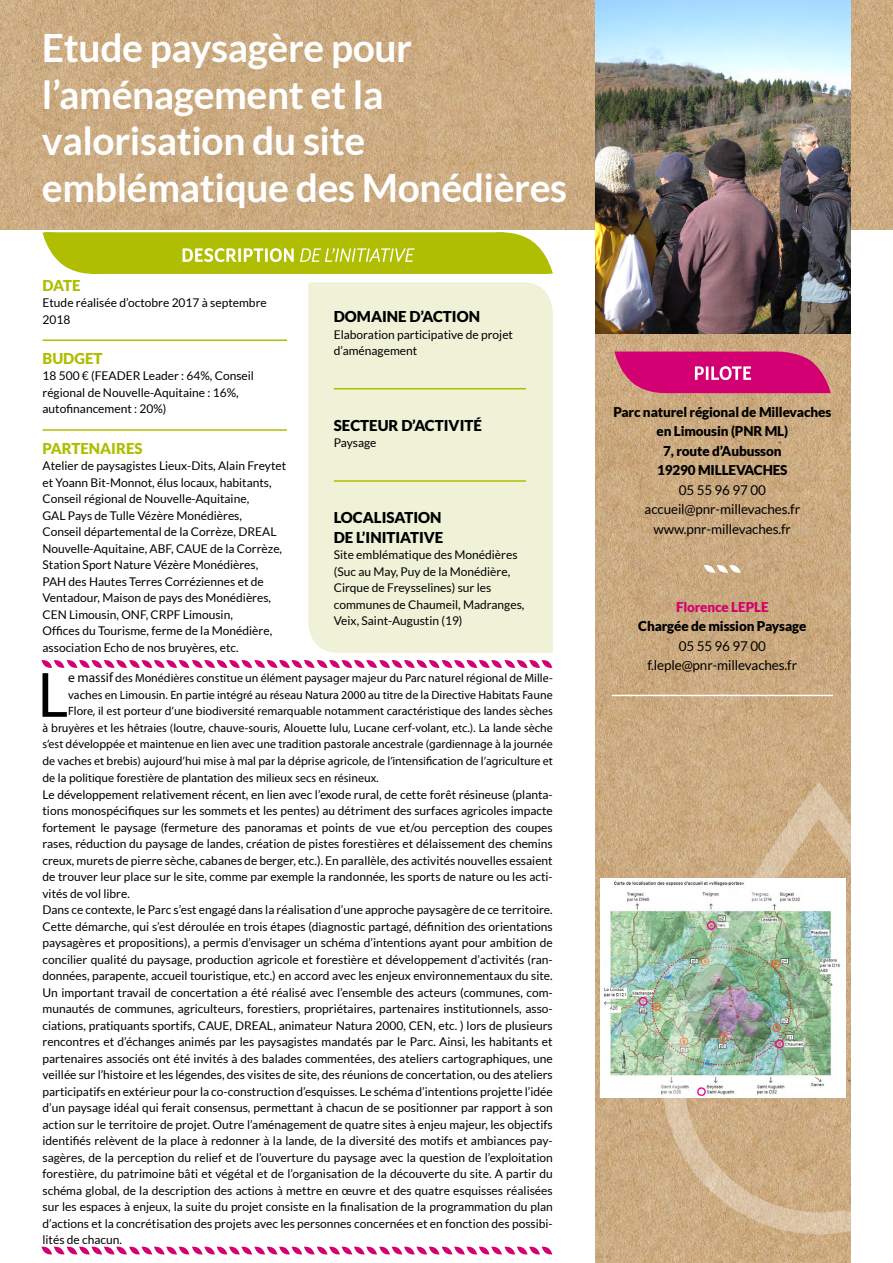
<style>
.page{position:relative;width:893px;height:1263px;background:#fff}
.page>*{position:absolute;margin:0;border:0;box-sizing:border-box;transform-origin:0 0}
.t1{font:64.65px "Myriad Pro";color:#000}
.t2{font:700 39px/46.8px "Lato";letter-spacing:-.01em;color:#fff}
.t3{font:900 15px/19.5px "Lato";color:#000}
.t4{font:900 15px "Lato";color:#afbe00}
.t5{font:900 13.5px "Lato";letter-spacing:-.01em;color:#000}
.t6{font:13.5px/19.5px "Lato";letter-spacing:-.01em;color:#000;text-align:center}
.t7{font:900 13.5px "Lato";letter-spacing:-.01em;color:#d20072}
.t8{font:12px/16.5px "Lato";color:#000}
.t9{font:12px "Myriad Pro";color:#000}
.s1{font-size:13.5px}
</style>
<div class="page">
<img style="left:0;top:0;width:893px;height:229px">
<img style="left:595px;top:334px;width:255px;height:929px">
<div style="left:308px;top:282px;width:245px;height:371px;background:#eff2d7"></div>
<hr style="left:334px;top:388px;width:192px;height:1px;background:#afbe00">
<hr style="left:334px;top:480px;width:192px;height:2px;background:#afbe00">
<hr style="left:43px;top:339px;width:244px;height:2px;background:#afbe00">
<hr style="left:43px;top:429px;width:244px;height:2px;background:#afbe00">
<hr style="left:612px;top:695px;width:221px;height:1px;background:#fff">
<svg style="left:704px;top:564px;width:37px;height:9px"></svg>
<img style="left:595px;top:0;width:255px;height:334px">
<img style="left:601px;top:878px;width:42px;height:219px">
<img style="left:643px;top:756px;width:208px;height:507px">
<svg style="left:41px;top:660px;width:511px;height:8px"></svg>
<svg style="left:41px;top:1246px;width:511px;height:9px"></svg>
<svg style="left:43px;top:232px;width:510px;height:42px;background:#b7c51b"></svg>
<svg style="left:614px;top:350px;width:217px;height:43px;background:#d22379"></svg>
<h2 class="t2" style="left:42px;top:24px;width:527px">Etude paysagère pour l’aménagement et la valorisation du site emblématique des Monédières</h2>
<p class="t4" style="left:43px;top:276px;width:39px">Date</p>
<p class="t8" style="left:43px;top:294px;width:226px">Etude réalisée d’octobre 2017 à septembre<br>2018</p>
<p class="t4" style="left:43px;top:350px;width:61px">Budget</p>
<p class="t8" style="left:43px;top:368px;width:213px">18 500 € (FEADER Leader : 64%, Conseil régional de Nouvelle-Aquitaine : 16%, autofinancement : 20%)</p>
<p class="t4" style="left:43px;top:439px;width:100px">Partenaires</p>
<p class="t8" style="left:43px;top:457px;width:245px">Atelier de paysagistes Lieux-Dits, Alain Freytet et Yoann Bit-Monnot, élus locaux, habitants, Conseil régional de Nouvelle-Aquitaine,<br>GAL Pays de Tulle Vézère Monédières,<br>Conseil départemental de la Corrèze, DREAL Nouvelle-Aquitaine, ABF, CAUE de la Corrèze, Station Sport Nature Vézère Monédières,<br>PAH des Hautes Terres Corréziennes et de Ventadour, Maison de pays des Monédières, CEN Limousin, ONF, CRPF Limousin,<br>Offices du Tourisme, ferme de la Monédière, association Echo de nos bruyères, etc.</p>
<p class="t3" style="left:334px;top:306px;width:148px">Domaine d’action</p>
<p class="t8" style="left:334px;top:326px;width:181px">Elaboration participative de projet d’aménagement</p>
<p class="t3" style="left:334px;top:415px;width:150px">Secteur d’activité</p>
<p class="t8" style="left:334px;top:435px;width:44px">Paysage</p>
<p class="t3" style="left:334px;top:508px;width:111px">Localisation de l’initiative</p>
<p class="t8" style="left:334px;top:546px;width:192px">Site emblématique des Monédières (Suc au May, Puy de la Monédière,<br>Cirque de Freysselines) sur les communes de Chaumeil, Madranges,<br>Veix, Saint-Augustin (19)</p>
<h1 class="t1" style="left:38px;top:655px;width:32px">L</h1>
<p class="t9" style="left:68px;top:671px;width:486px"><span class="s1">e massif</span> des Monédières constitue un élément paysager majeur du Parc naturel régional de Mille-</p>
<p class="t9" style="left:68px;top:687px;width:486px">vaches en Limousin. En partie intégré au réseau Natura 2000 au titre de la Directive Habitats Faune</p>
<p class="t9" style="left:68px;top:704px;width:486px">Flore, il est porteur d’une biodiversité remarquable notamment caractéristique des landes sèches</p>
<p class="t9" style="left:43px;top:720px;width:512px">à bruyères et les hêtraies (loutre, chauve-souris, Alouette lulu, Lucane cerf-volant, etc.). La lande sèche</p>
<p class="t9" style="left:43px;top:737px;width:512px">s’est développée et maintenue en lien avec une tradition pastorale ancestrale (gardiennage à la journée</p>
<p class="t9" style="left:43px;top:753px;width:512px">de vaches et brebis) aujourd’hui mise à mal par la déprise agricole, de l’intensification de l’agriculture et</p>
<p class="t9" style="left:43px;top:771px;width:338px">de la politique forestière de plantation des milieux secs en résineux.</p>
<p class="t8" style="left:43px;top:786px;width:512px">Le développement relativement récent, en lien avec l’exode rural, de cette forêt résineuse (planta&shy;tions monospécifiques sur les sommets et les pentes) au détriment des surfaces agricoles impacte fortement le paysage (fermeture des panoramas et points de vue et/ou perception des coupes rases, réduction du paysage de landes, création de pistes forestières et délaissement des chemins creux, murets de pierre sèche, cabanes de berger, etc.). En parallèle, des activités nouvelles essaient de trouver leur place sur le site, comme par exemple la randonnée, les sports de nature ou les acti&shy;vités de vol libre.<br>Dans ce contexte, le Parc s’est engagé dans la réalisation d’une approche paysagère de ce territoire.<br>Cette démarche, qui s’est déroulée en trois étapes (diagnostic partagé, définition des orientations paysagères et propositions), a permis d’envisager un schéma d’intentions ayant pour ambition de concilier qualité du paysage, production agricole et forestière et développement d’activités (ran&shy;données, parapente, accueil touristique, etc.) en accord avec les enjeux environnementaux du site.<br>Un important travail de concertation a été réalisé avec l’ensemble des acteurs (communes, com&shy;munautés de communes, agriculteurs, forestiers, propriétaires, partenaires institutionnels, asso&shy;ciations, pratiquants sportifs, CAUE, DREAL, animateur Natura 2000, CEN, etc. ) lors de plusieurs rencontres et d’échanges animés par les paysagistes mandatés par le Parc. Ainsi, les habitants et partenaires associés ont été invités à des balades commentées, des ateliers cartographiques, une veillée sur l’histoire et les légendes, des visites de site, des réunions de concertation, ou des ateliers participatifs en extérieur pour la co-construction d’esquisses. Le schéma d’intentions projette l’idée d’un paysage idéal qui ferait consensus, permettant à chacun de se positionner par rapport à son action sur le territoire de projet. Outre l’aménagement de quatre sites à enjeu majeur, les objectifs identifiés relèvent de la place à redonner à la lande, de la diversité des motifs et ambiances pay&shy;sagères, de la perception du relief et de l’ouverture du paysage avec la question de l’exploitation forestière, du patrimoine bâti et végétal et de l’organisation de la découverte du site. A partir du schéma global, de la description des actions à mettre en œuvre et des quatre esquisses réalisées sur les espaces à enjeux, la suite du projet consiste en la finalisation de la programmation du plan d’actions et la concrétisation des projets avec les personnes concernées et en fonction des possibi&shy;lités de chacun.</p>
<p class="t5" style="left:613px;top:404px;width:219px">Parc naturel régional de Millevaches</p>
<p class="t5" style="left:656px;top:423px;width:133px">en Limousin (PNR ML)</p>
<p class="t5" style="left:663px;top:443px;width:120px">7, route d’Aubusson</p>
<p class="t5" style="left:657px;top:462px;width:81px">19290 MI LLEVAC</p>
<p class="t5" style="left:763px;top:462px;width:26px">HES</p>
<p class="t6" style="left:645px;top:480px;width:157px">05 55 96 97 00 accueil@pnr-millevaches.fr www.pnr-millevaches.fr</p>
<p class="t7" style="left:676px;top:599px;width:93px">Florence LEPLE</p>
<p class="t5" style="left:638px;top:618px;width:170px">Chargée de mission Paysage</p>
<p class="t6" style="left:648px;top:636px;width:151px">05 55 96 97 00 f.leple@pnr-millevaches.fr</p>
</div>
